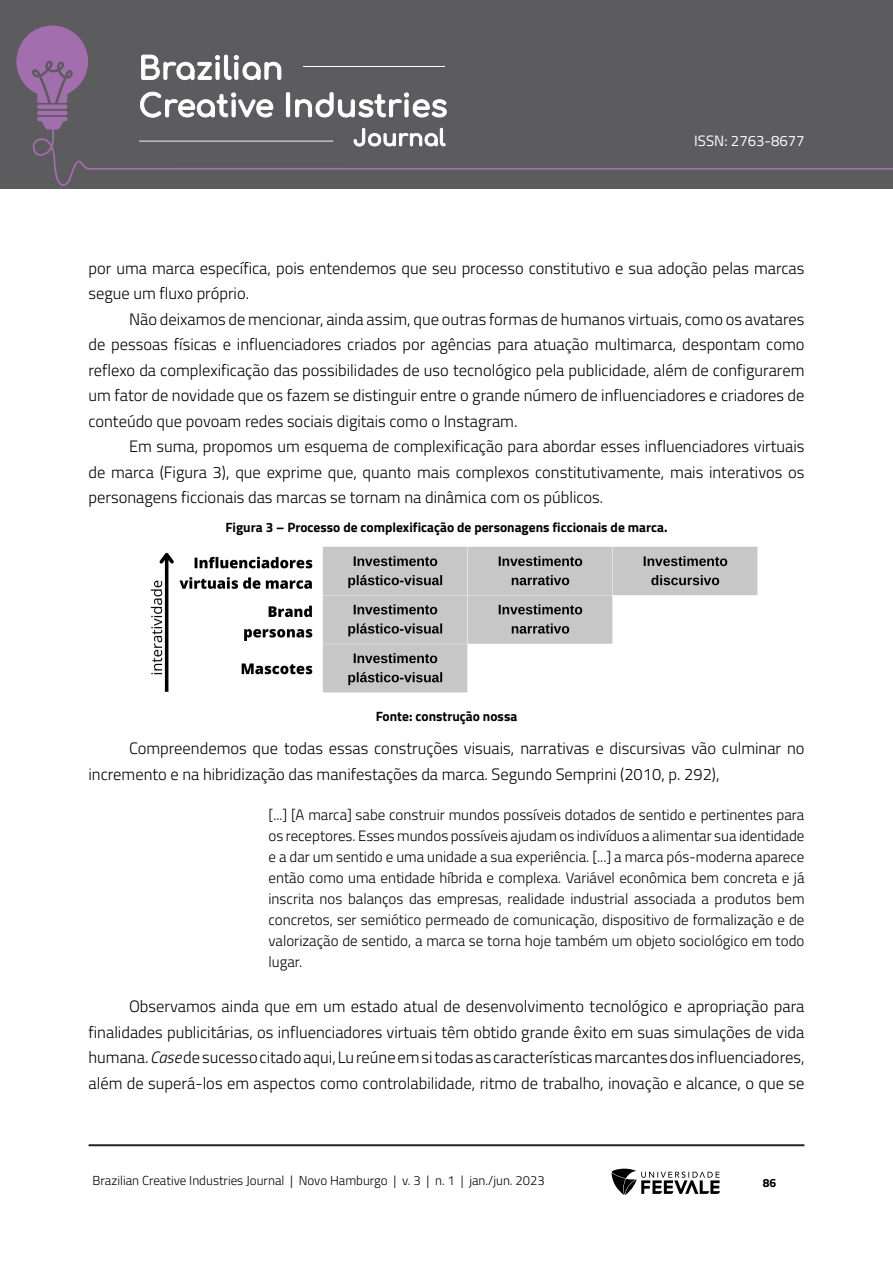
<style>
.page{position:relative;width:893px;height:1263px;background:#fff}
.page>*{position:absolute;margin:0;border:0;box-sizing:border-box;transform-origin:0 0}
.Corpo_de_texto{font:300 16.5px/25.5px "Titillium Web";color:#000;text-align:justify}
.Citação{font:300 15px/21px "Titillium Web";color:#000;text-align:justify}
.t1{font:15px "Titillium Web";color:#fff}
.Legenda_FIGURA{font:700 13.5px "Titillium Web";color:#000}
.fonte_FIGURA{font:700 13.5px "Titillium Web";color:#000}
.t2{font:300 13.05px "Titillium Web";color:#000}
.t3{font:700 12px "Titillium Web";color:#000}
.s1{font-style:italic}
</style>
<div class="page">
<div style="left:0;top:0;width:893px;height:188px;background:#5c5c5e"></div>
<hr style="left:37px;top:111px;width:30px;height:4px;background:#a36ead;border-radius:2px">
<svg style="left:37px;top:117px;width:30px;height:11px"></svg>
<hr style="left:37px;top:105px;width:30px;height:4px;background:#a36ead;border-radius:2px">
<svg style="left:16px;top:26px;width:72px;height:77px"></svg>
<svg style="left:32px;top:128px;width:861px;height:58px"></svg>
<hr style="left:89px;top:1144px;width:715px;height:2px;background:#282828">
<svg style="left:611px;top:1169px;width:109px;height:26px"></svg>
<svg style="left:141px;top:54px;width:141px;height:26px"></svg>
<svg style="left:140px;top:91px;width:134px;height:27px"></svg>
<svg style="left:285px;top:92px;width:162px;height:26px"></svg>
<svg style="left:353px;top:127px;width:93px;height:20px"></svg>
<hr style="left:303px;top:66px;width:142px;height:1px;background:#fff">
<hr style="left:139px;top:141px;width:194px;height:1px;background:#fff">
<img style="left:150px;top:546px;width:608px;height:147px">
<p class="t1" style="left:694px;top:130px;width:112px">ISSN: 2763-8677</p>
<p class="Corpo_de_texto" style="left:88px;top:254px;width:717px">por uma marca específica, pois entendemos que seu processo constitutivo e sua adoção pelas marcas segue um fluxo próprio.</p>
<p class="Corpo_de_texto" style="left:88px;top:305px;width:718px;text-indent:40px">Não deixamos de mencionar, ainda assim, que outras formas de humanos virtuais, como os avatares de pessoas físicas e influenciadores criados por agências para atuação multimarca, despontam como reflexo da complexificação das possibilidades de uso tecnológico pela publicidade, além de configurarem um fator de novidade que os fazem se distinguir entre o grande número de influenciadores e criadores de conteúdo que povoam redes sociais digitais como o Instagram.</p>
<p class="Corpo_de_texto" style="left:88px;top:433px;width:717px;text-indent:40px">Em suma, propomos um esquema de complexificação para abordar esses influenciadores virtuais de marca (Figura 3), que exprime que, quanto mais complexos constitutivamente, mais interativos os personagens ficcionais das marcas se tornam na dinâmica com os públicos.</p>
<p class="Legenda_FIGURA" style="left:225px;top:517px;width:444px">Figura 3 – Processo de complexificação de personagens ficcionais de marca.</p>
<p class="fonte_FIGURA" style="left:376px;top:706px;width:143px">Fonte: construção nossa</p>
<p class="Corpo_de_texto" style="left:88px;top:735px;width:717px;text-indent:40px">Compreendemos que todas essas construções visuais, narrativas e discursivas vão culminar no incremento e na hibridização das manifestações da marca. Segundo Semprini (2010, p. 292),</p>
<p class="Citação" style="left:268px;top:804px;width:537px">[...] [A marca] sabe construir mundos possíveis dotados de sentido e pertinentes para os receptores. Esses mundos possíveis ajudam os indivíduos a alimentar sua identidade e a dar um sentido e uma unidade a sua experiência. [...] a marca pós-moderna aparece então como uma entidade híbrida e complexa. Variável econômica bem concreta e já inscrita nos balanços das empresas, realidade industrial associada a produtos bem concretos, ser semiótico permeado de comunicação, dispositivo de formalização e de valorização de sentido, a marca se torna hoje também um objeto sociológico em todo lugar.</p>
<p class="Corpo_de_texto" style="left:88px;top:993px;width:717px;text-indent:40px">Observamos ainda que em um estado atual de desenvolvimento tecnológico e apropriação para finalidades publicitárias, os influenciadores virtuais têm obtido grande êxito em suas simulações de vida humana. <span class="s1">Case</span> de sucesso citado aqui, Lu reúne em si todas as características marcantes dos influenciadores, além de superá-los em aspectos como controlabilidade, ritmo de trabalho, inovação e alcance, o que se</p>
<p class="t2" style="left:92px;top:1171px;width:454px">Brazilian Creative Industries Journal | Novo Hamburgo | v. 3 | n. 1 | jan./jun. 2023</p>
<p class="t3" style="left:763px;top:1174px;width:15px">86</p>
</div>
